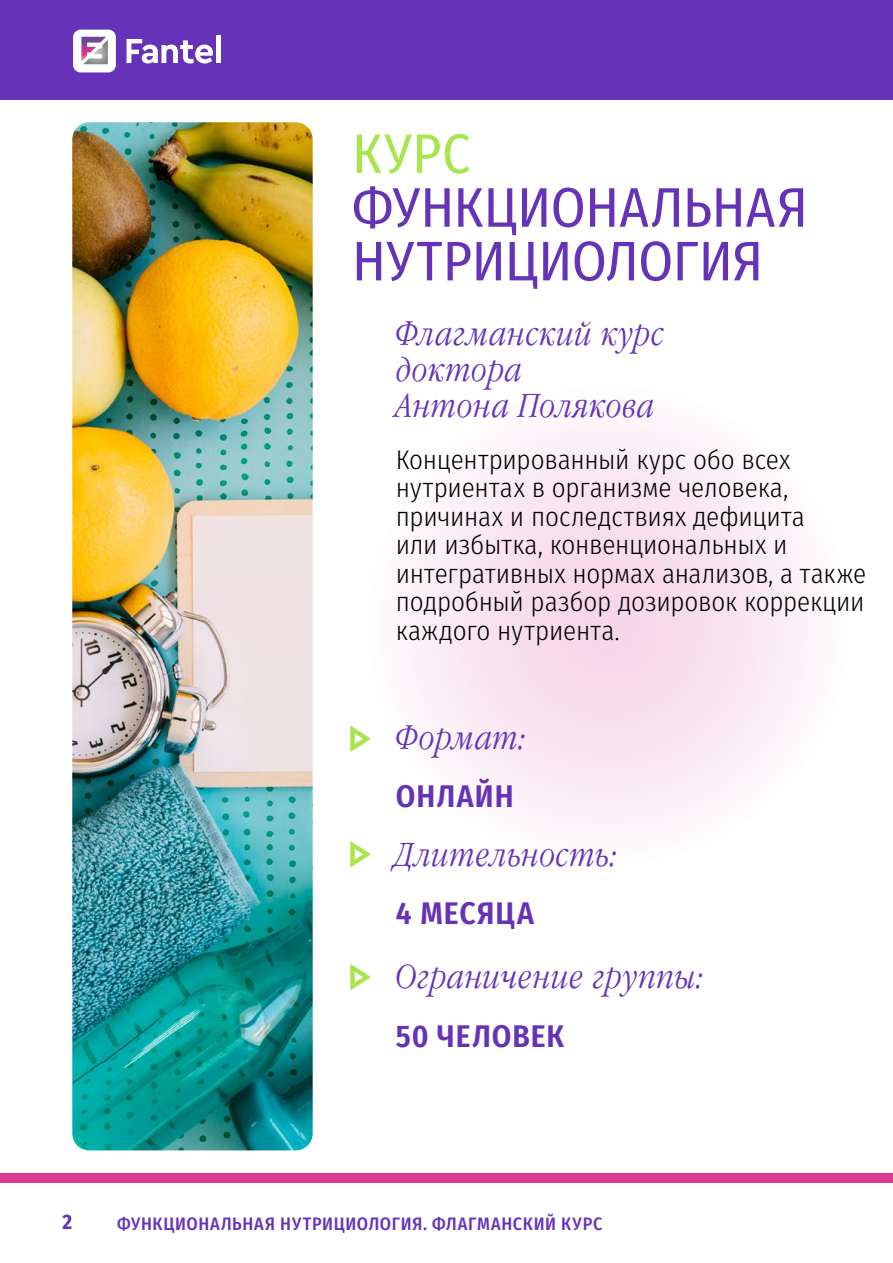
<style>
.page{position:relative;width:893px;height:1263px;background:#fff}
.page>*{position:absolute;margin:0;border:0;box-sizing:border-box;transform-origin:0 0}
.t1{font:55.95px/53.7px "Fira Sans Condensed";letter-spacing:-.005em;color:#6633b8}
.t2{font:55.95px "Fira Sans Condensed";color:#a8e64f}
.t3{font:italic 300 33px/36px "Garamond Narrow C";letter-spacing:.03em;color:#6633b8}
.t4{font:600 31.35px "Fira Sans Condensed";letter-spacing:.03em;color:#6633b8}
.t5{font:300 27px/28.5px "Fira Sans Condensed";letter-spacing:-.005em;color:#000}
.t6{font:700 21px "Fira Sans Condensed";color:#6633b8}
.t7{font:500 18px "Fira Sans Condensed";letter-spacing:.04em;color:#6633b8}
</style>
<div class="page">
<div style="left:0;top:0;width:893px;height:100px;background:#6633b8"></div>
<div style="left:0;top:1174px;width:893px;height:9px;background:#dd3a94"></div>
<div style="left:73px;top:30px;width:43px;height:42px;background:#fff;border-radius:8px"></div>
<svg style="left:81px;top:37px;width:27px;height:27px"></svg>
<svg style="left:127px;top:39px;width:86px;height:25px"></svg>
<div style="left:216px;top:36px;width:5px;height:27px;background:#fff"></div>
<svg style="left:367px;top:384px;width:483px;height:481px"></svg>
<img style="left:72px;top:122px;width:241px;height:1028px">
<svg style="left:350px;top:726px;width:20px;height:26px"></svg>
<svg style="left:350px;top:841px;width:20px;height:26px"></svg>
<svg style="left:350px;top:964px;width:20px;height:26px"></svg>
<h1 class="t2" style="left:352px;top:111px;width:120px">КУРС</h1>
<h1 class="t1" style="left:352px;top:179px;width:457px">ФУНКЦИОНАЛЬНАЯ<br>НУТРИЦИОЛОГИЯ</h1>
<p class="t3" style="left:396px;top:317px;width:270px">Флагманский курс доктора<br>Антона Полякова</p>
<p class="t5" style="left:396px;top:445px;width:472px">Концентрированный курс обо всех нутриентах в организме человека, причинах и последствиях дефицита<br>или избытка, конвенциональных и интегративных нормах анализов, а также подробный разбор дозировок коррекции каждого нутриента.</p>
<p class="t3" style="left:396px;top:721px;width:132px">Формат:</p>
<p class="t4" style="left:396px;top:771px;width:119px">ОНЛАЙН</p>
<p class="t3" style="left:396px;top:837px;width:223px">Длительность:</p>
<p class="t4" style="left:396px;top:887px;width:140px">4 МЕСЯЦА</p>
<p class="t3" style="left:396px;top:960px;width:310px">Ограничение группы:</p>
<p class="t4" style="left:396px;top:1010px;width:170px">50 ЧЕЛОВЕК</p>
<p class="t6" style="left:63px;top:1204px;width:11px">2</p>
<p class="t7" style="left:117px;top:1209px;width:487px">ФУНКЦИОНАЛЬНАЯ НУТРИЦИОЛОГИЯ. ФЛАГМАНСКИЙ КУРС</p>
</div>
